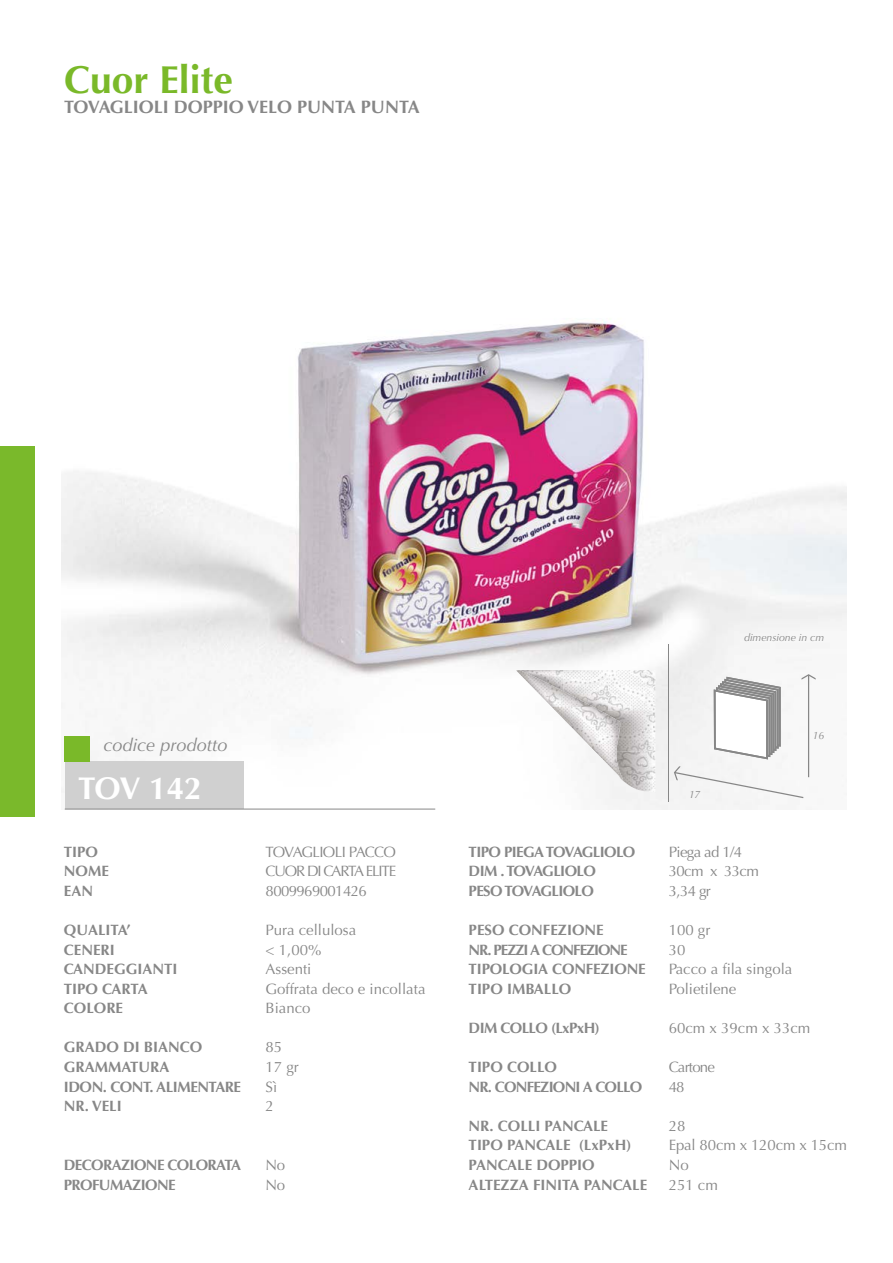
<style>
.page{position:relative;width:893px;height:1263px;background:#fff}
.page>*{position:absolute;margin:0;border:0;box-sizing:border-box;transform-origin:0 0}
.t1{font:700 39px "Optima";color:#7ab929}
.t2{font:700 31.5px "Optima";letter-spacing:-.02em;color:#fff}
.t3{font:700 18px "Optima";color:#878787}
.t4{font:italic 18px "Optima";color:#878787}
.t5{font:700 15px/19.5px "Optima";letter-spacing:-.01em;color:#878787}
.t6{font:15px/19.5px "Optima";color:#878787}
.t7{font:700 15px/19.5px "Optima";letter-spacing:-.04em;color:#878787}
.t8{font:700 15px/19.6px "Optima";letter-spacing:-.05em;color:#878787}
.t9{font:15px/19.5px "Optima";letter-spacing:-.04em;color:#878787}
.t10{font:15px/19.6px "Optima";letter-spacing:-.05em;color:#878787}
.t11{font:italic 10.5px "Optima";color:#878787}
</style>
<div class="page">
<img style="left:62px;top:320px;width:785px;height:490px">
<div style="left:65px;top:761px;width:179px;height:48px;background:#d0d0d0"></div>
<div style="left:65px;top:736px;width:25px;height:25px;background:#7ab929"></div>
<hr style="left:65px;top:809px;width:370px;height:1px;background:#878787">
<svg style="left:674px;top:674px;width:142px;height:124px"></svg>
<hr style="left:668px;top:644px;width:1px;height:158px;background:#878787">
<svg style="left:519px;top:670px;width:136px;height:123px"></svg>
<img style="left:516px;top:671px;width:108px;height:110px">
<img style="left:516px;top:670px;width:54px;height:37px">
<img style="left:570px;top:695px;width:23px;height:12px">
<img style="left:552px;top:707px;width:18px;height:19px">
<img style="left:570px;top:707px;width:50px;height:37px">
<img style="left:588px;top:744px;width:36px;height:37px">
<div style="left:0;top:446px;width:35px;height:371px;background:#7ab92b"></div>
<h1 class="t1" style="left:64px;top:57px;width:171px">Cuor Elite</h1>
<p class="t3" style="left:64px;top:96px;width:357px">TOVAGLIOLI DOPPIO VELO PUNTA PUNTA</p>
<p class="t11" style="left:744px;top:632px;width:82px">dimensione in cm</p>
<p class="t4" style="left:104px;top:734px;width:126px">codice prodotto</p>
<p class="t11" style="left:813px;top:729px;width:13px">16</p>
<h2 class="t2" style="left:78px;top:769px;width:125px">TOV 142</h2>
<p class="t11" style="left:689px;top:788px;width:13px">17</p>
<p class="t5" style="left:64px;top:842px;width:47px">TIPO<br>NOME<br>EAN</p>
<p class="t5" style="left:64px;top:920px;width:115px">QUALITA’<br>CENERI<br>CANDEGGIANTI<br>TIPO CARTA<br>COLORE</p>
<p class="t5" style="left:64px;top:1038px;width:179px">GRADO DI BIANCO<br>GRAMMATURA<br>IDON. CONT. ALIMENTARE<br>NR. VELI</p>
<p class="t7" style="left:64px;top:1155px;width:179px">DECORAZIONE COLORATA<br>PROFUMAZIONE</p>
<p class="t6" style="left:266px;top:842px;width:132px;text-align:justify">TOVAGLIOLI PACCO CUOR DI CARTA ELITE 8009969001426</p>
<p class="t6" style="left:266px;top:920px;width:161px">Pura cellulosa<br>&lt; 1,00%<br>Assenti<br>Goffrata deco e incollata<br>Bianco</p>
<p class="t6" style="left:266px;top:1038px;width:35px">85<br>17 gr<br>Sì<br>2</p>
<p class="t6" style="left:266px;top:1155px;width:21px">No<br>No</p>
<p class="t7" style="left:469px;top:842px;width:168px">TIPO PIEGA TOVAGLIOLO<br>DIM . TOVAGLIOLO<br>PESO TOVAGLIOLO</p>
<p class="t5" style="left:469px;top:920px;width:179px">PESO CONFEZIONE<br>NR. PEZZI A CONFEZIONE<br>TIPOLOGIA CONFEZIONE<br>TIPO IMBALLO</p>
<p class="t7" style="left:469px;top:1018px;width:133px">DIM COLLO (LxPxH)</p>
<p class="t8" style="left:469px;top:1057px;width:175px">TIPO COLLO<br>NR. CONFEZIONI A COLLO</p>
<p class="t5" style="left:469px;top:1116px;width:180px">NR. COLLI PANCALE<br>TIPO PANCALE (LxPxH)<br>PANCALE DOPPIO<br>ALTEZZA FINITA PANCALE</p>
<p class="t9" style="left:669px;top:842px;width:92px">Piega ad 1/4<br>30cm x 33cm<br>3,34 gr</p>
<p class="t6" style="left:669px;top:920px;width:125px">100 gr<br>30<br>Pacco a fila singola<br>Polietilene</p>
<p class="t6" style="left:669px;top:1018px;width:143px">60cm x 39cm x 33cm</p>
<p class="t10" style="left:669px;top:1057px;width:48px">Cartone<br>48</p>
<p class="t6" style="left:669px;top:1116px;width:180px">28<br>Epal 80cm x 120cm x 15cm<br>No<br>251 cm</p>
</div>
